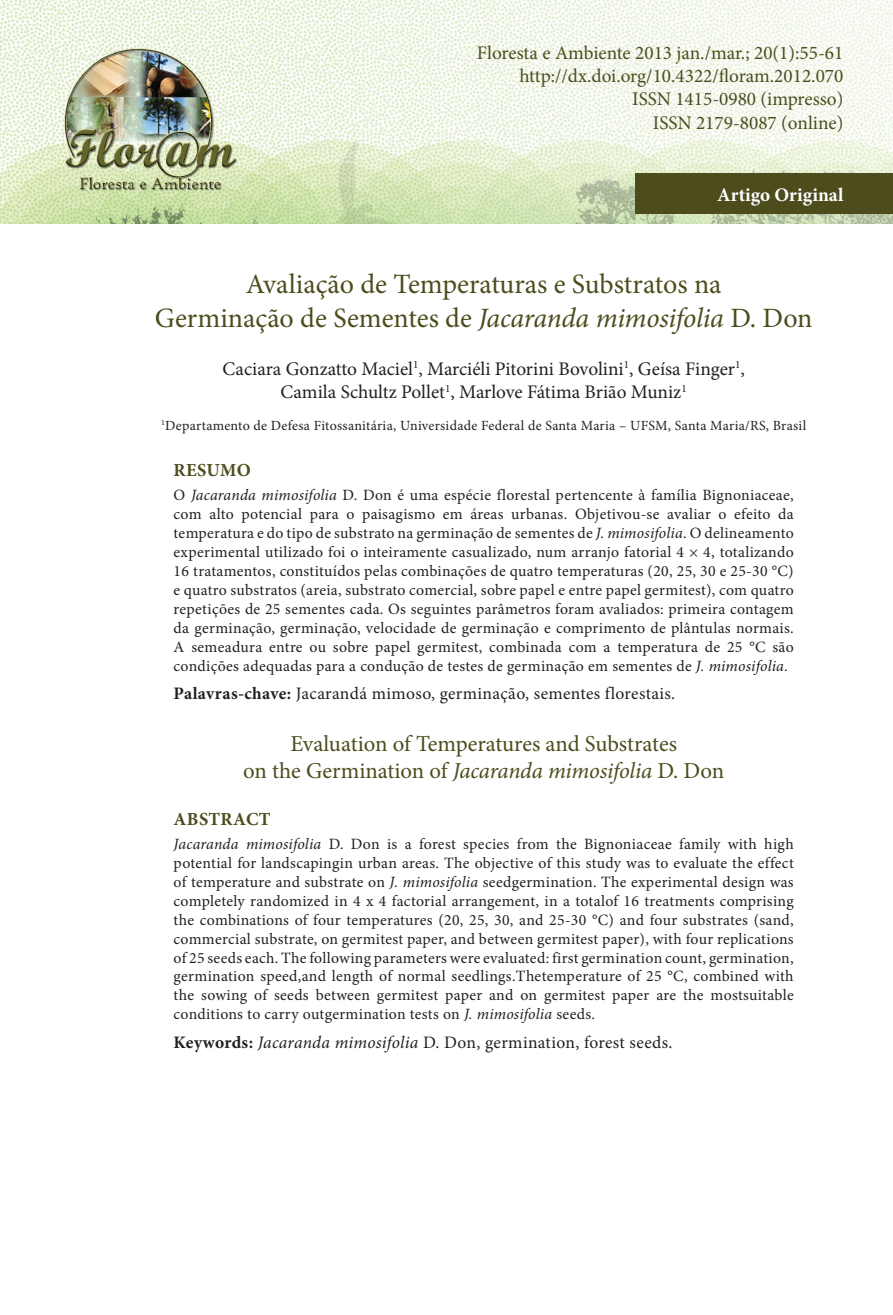
<style>
.page{position:relative;width:893px;height:1315px;background:#fff}
.page>*{position:absolute;margin:0;border:0;box-sizing:border-box;transform-origin:0 0}
.Titulo___1o_idioma{font:28px/33.6px "Minion Pro";color:#4c4c1d;text-align:center}
.Titulo___2o_idioma{font:22.75px/27.3px "Minion Pro";color:#4c4c1d;text-align:center}
.cabeçalho_02{font:19.25px/23.1px "Minion Pro";color:#4c4c1d;text-align:right}
.Autores{font:19.25px/23.1px "Minion Pro";color:#231f20;text-align:center}
.classificacao{font:700 19.25px "Minion Pro";color:#fff}
.Título___abstract{font:700 18.38px "Minion Pro";letter-spacing:.02em;color:#4c4c1d}
.Título___resumo{font:700 18.38px "Minion Pro";letter-spacing:.015em;color:#4c4c1d}
.Palavras-chave{font:17.5px "Minion Pro";letter-spacing:.02em;color:#231f20}
.Keywords{font:17.5px "Minion Pro";letter-spacing:.02em;color:#231f20}
.Texto___resumo{font:15.75px/18.9px "Minion Pro";letter-spacing:.02em;color:#231f20;text-align:justify}
.Texto___abstract{font:15.75px/18.9px "Minion Pro";letter-spacing:.02em;color:#231f20;text-align:justify}
.Endereço{font:14px "Minion Pro";letter-spacing:.02em;color:#231f20}
.s1{font-style:italic}
.s2{font-weight:700}
</style>
<div class="page">
<img style="left:0;top:0;width:893px;height:223px">
<div style="left:635px;top:174px;width:258px;height:40px;background:#4c4c1d"></div>
<p class="cabeçalho_02" style="left:477px;top:42px;width:368px">Floresta e Ambiente 2013 jan./mar.; 20(1):55-61</p>
<p class="cabeçalho_02" style="left:519px;top:65px;width:325px">http://dx.doi.org/10.4322/floram.2012.070<br>ISSN 1415-0980 (impresso)<br>ISSN 2179-8087 (online)</p>
<p class="classificacao" style="left:717px;top:181px;width:128px">Artigo Original</p>
<p class="Titulo___1o_idioma" style="left:155px;top:268px;width:659px">Avaliação de Temperaturas e Substratos na<br>Germinação de Sementes de <span class="s1">Jacaranda mimosifolia</span> D. Don</p>
<p class="Autores" style="left:223px;top:357px;width:524px">Caciara Gonzatto Maciel<sup>1</sup>, Marciéli Pitorini Bovolini<sup>1</sup>, Geísa Finger<sup>1</sup>,<br>Camila Schultz Pollet<sup>1</sup>, Marlove Fátima Brião Muniz<sup>1</sup></p>
<p class="Endereço" style="left:161px;top:416px;width:646px"><sup>1</sup>Departamento de Defesa Fitossanitária, Universidade Federal de Santa Maria – UFSM, Santa Maria/RS, Brasil</p>
<p class="Título___resumo" style="left:174px;top:458px;width:79px">RESUMO</p>
<p class="Texto___resumo" style="left:174px;top:486px;width:622px">O <span class="s1">Jacaranda mimosifolia</span> D. Don é uma espécie florestal pertencente à família Bignoniaceae, com alto potencial para o paisagismo em áreas urbanas. Objetivou-se avaliar o efeito da temperatura e do tipo de substrato na germinação de sementes de <span class="s1">J. mimosifolia</span>. O delineamento experimental utilizado foi o inteiramente casualizado, num arranjo fatorial 4 × 4, totalizando 16 tratamentos, constituídos pelas combinações de quatro temperaturas (20, 25, 30 e 25-30 °C) e quatro substratos (areia, substrato comercial, sobre papel e entre papel germitest), com quatro repetições de 25 sementes cada. Os seguintes parâmetros foram avaliados: primeira contagem da germinação, germinação, velocidade de germinação e comprimento de plântulas normais.<br>A semeadura entre ou sobre papel germitest, combinada com a temperatura de 25 °C são condições adequadas para a condução de testes de germinação em sementes de <span class="s1">J. mimosifolia</span>.</p>
<p class="Palavras-chave" style="left:174px;top:681px;width:503px"><span class="s2">Palavras-chave:</span> Jacarandá mimoso, germinação, sementes florestais.</p>
<p class="Titulo___2o_idioma" style="left:243px;top:730px;width:483px">Evaluation of Temperatures and Substrates<br>on the Germination of <span class="s1">Jacaranda mimosifolia</span> D. Don</p>
<p class="Título___abstract" style="left:174px;top:806px;width:99px">ABSTRACT</p>
<p class="Texto___abstract" style="left:174px;top:834px;width:622px"><span class="s1">Jacaranda mimosifolia</span> D. Don is a forest species from the Bignoniaceae family with high potential for landscapingin urban areas. The objective of this study was to evaluate the effect of temperature and substrate on <span class="s1">J. mimosifolia</span> seedgermination. The experimental design was completely randomized in 4 x 4 factorial arrangement, in a totalof 16 treatments comprising the combinations of four temperatures (20, 25, 30, and 25-30 °C) and four substrates (sand, commercial substrate, on germitest paper, and between germitest paper), with four replications of 25 seeds each. The following parameters were evaluated: first germination count, germination, germination speed,and length of normal seedlings.Thetemperature of 25 °C, combined with the sowing of seeds between germitest paper and on germitest paper are the mostsuitable conditions to carry outgermination tests on <span class="s1">J. mimosifolia</span> seeds.</p>
<p class="Keywords" style="left:174px;top:1030px;width:500px"><span class="s2">Keywords:</span> <span class="s1">Jacaranda mimosifolia</span> D. Don, germination, forest seeds.</p>
</div>
